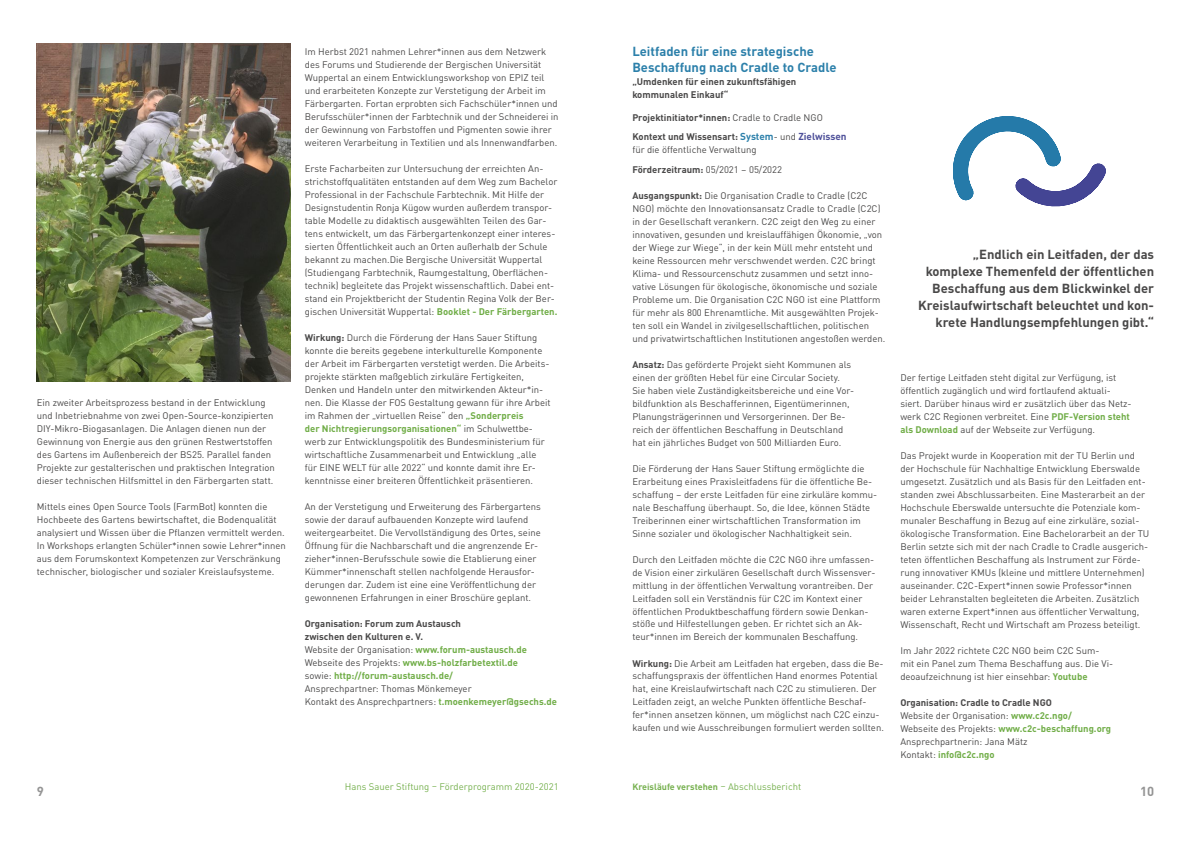
<style>
.page{position:relative;width:1191px;height:842px;background:#fff}
.page>*{position:absolute;margin:0;border:0;box-sizing:border-box;transform-origin:0 0}
.t1{font:700 13px/17px "DINOT";color:#494848;text-align:right}
.t2{font:700 13px/16px "DINOT";color:#2c80aa}
.t3{font:700 13px "DINOT";color:#949494}
.t4{font:9.5px/13px "DINOT";color:#494848}
.t5{font:700 9.5px/13px "DINOT";color:#494848}
.t6{font:9.5px "DINOT";color:#77b150}
.t7{font:700 9px "DINOT";color:#77b150}
.s1{font-weight:700;color:#70ad47}
.s2{font-weight:700}
.s3{font-weight:400}
.s4{font-size:10px;color:#2c80aa}
.s5{font-size:10px;color:#4d4f99}
.s6{font-weight:400;font-size:9.5px}
</style>
<div class="page">
<img style="left:37px;top:43px;width:254px;height:338px">
<svg style="left:953px;top:116px;width:153px;height:91px"></svg>
<p class="t4" style="left:37px;top:395px;width:239px">Ein zweiter Arbeitsprozess bestand in der Entwicklung und Inbetriebnahme von zwei Open-Source-konzipierten DIY-Mikro-Biogasanlagen. Die Anlagen dienen nun der Gewinnung von Energie aus den grünen Restwertstoffen des Gartens im Außenbereich der BS25. Parallel fanden Projekte zur gestalterischen und praktischen Integration dieser technischen Hilfsmittel in den Färbergarten statt.</p>
<p class="t4" style="left:37px;top:499px;width:250px">Mittels eines Open Source Tools (FarmBot) konnten die Hochbeete des Gartens bewirtschaftet, die Bodenqualität analysiert und Wissen über die Pflanzen vermittelt werden.<br>In Workshops erlangten Schüler*innen sowie Lehrer*innen aus dem Forumskontext Kompetenzen zur Verschränkung technischer, biologischer und sozialer Kreislaufsysteme.</p>
<p class="t4" style="left:305px;top:45px;width:255px">Im Herbst 2021 nahmen Lehrer*innen aus dem Netzwerk des Forums und Studierende der Bergischen Universität Wuppertal an einem Entwicklungsworkshop von EPIZ teil und erarbeiteten Konzepte zur Verstetigung der Arbeit im Färbergarten. Fortan erprobten sich Fachschüler*innen und Berufsschüler*innen der Farbtechnik und der Schneiderei in der Gewinnung von Farbstoffen und Pigmenten sowie ihrer weiteren Verarbeitung in Textilien und als Innenwandfarben.</p>
<p class="t4" style="left:305px;top:162px;width:254px">Erste Facharbeiten zur Untersuchung der erreichten An&shy;strichstoffqualitäten entstanden auf dem Weg zum Bachelor Professional in der Fachschule Farbtechnik. Mit Hilfe der Designstudentin Ronja Kügow wurden außerdem transpor&shy;table Modelle zu didaktisch ausgewählten Teilen des Gar&shy;tens entwickelt, um das Färbergartenkonzept einer interes&shy;sierten Öffentlichkeit auch an Orten außerhalb der Schule bekannt zu machen.Die Bergische Universität Wuppertal (Studiengang Farbtechnik, Raumgestaltung, Oberflächen&shy;technik) begleitete das Projekt wissenschaftlich. Dabei ent&shy;stand ein Projektbericht der Studentin Regina Volk der Ber&shy;gischen Universität Wuppertal: <span class="s1">Booklet - Der Färbergarten.</span></p>
<p class="t4" style="left:305px;top:331px;width:247px"><span class="s2">Wirkung:</span> Durch die Förderung der Hans Sauer Stiftung konnte die bereits gegebene interkulturelle Komponente der Arbeit im Färbergarten verstetigt werden. Die Arbeits&shy;projekte stärkten maßgeblich zirkuläre Fertigkeiten, Denken und Handeln unter den mitwirkenden Akteur*in&shy;nen. Die Klasse der FOS Gestaltung gewann für ihre Arbeit im Rahmen der „virtuellen Reise“ den <span class="s1">„Sonderpreis<br>der Nichtregierungsorganisationen“</span> im Schulwettbe&shy;werb zur Entwicklungspolitik des Bundesministerium für wirtschaftliche Zusammenarbeit und Entwicklung „alle für EINE WELT für alle 2022“ und konnte damit ihre Er&shy;kenntnisse einer breiteren Öffentlichkeit präsentieren.</p>
<p class="t4" style="left:305px;top:500px;width:238px">An der Verstetigung und Erweiterung des Färbergartens sowie der darauf aufbauenden Konzepte wird laufend weitergearbeitet. Die Vervollständigung des Ortes, seine Öffnung für die Nachbarschaft und die angrenzende Er&shy;zieher*innen-Berufsschule sowie die Etablierung einer Kümmer*innenschaft stellen nachfolgende Herausfor&shy;derungen dar. Zudem ist eine eine Veröffentlichung der gewonnenen Erfahrungen in einer Broschüre geplant.</p>
<p class="t4" style="left:305px;top:617px;width:254px"><span class="s2">Organisation: Forum zum Austausch<br>zwischen den Kulturen e. V.<br></span>Website der Organisation: <span class="s1">www.forum-austausch.de </span>Webseite des Projekts: <span class="s1">www.bs-holzfarbetextil.de<br></span>sowie: <span class="s1">http://forum-austausch.de/<br></span>Ansprechpartner: Thomas Mönkemeyer<br>Kontakt des Ansprechpartners: <span class="s1">t.moenkemeyer@gsechs.de</span></p>
<h1 class="t2" style="left:632px;top:42px;width:206px">Leitfaden für eine strategische<br>Beschaffung nach Cradle to Cradle</h1>
<p class="t5" style="left:632px;top:74px;width:165px">„Umdenken für einen zukunftsfähigen kommunalen Einkauf“</p>
<p class="t5" style="left:632px;top:106px;width:216px;line-height:19.5px">Projektinitiator*innen: <span class="s3">Cradle to Cradle NGO<br></span>Kontext und Wissensart: <span class="s4">System</span><span class="s3">- und</span> <span class="s5">Zielwissen</span></p>
<p class="t4" style="left:632px;top:139px;width:151px;line-height:19.5px">für die öffentliche Verwaltung<br><span class="s2">Förderzeitraum:</span> 05/2021 – 05/2022</p>
<p class="t4" style="left:632px;top:188px;width:254px"><span class="s2">Ausgangspunkt:</span> Die Organisation Cradle to Cradle (C2C NGO) möchte den Innovationsansatz Cradle to Cradle (C2C) in der Gesellschaft verankern. C2C zeigt den Weg zu einer innovativen, gesunden und kreislauffähigen Ökonomie, „von der Wiege zur Wiege“, in der kein Müll mehr entsteht und keine Ressourcen mehr verschwendet werden. C2C bringt Klima- und Ressourcenschutz zusammen und setzt inno&shy;vative Lösungen für ökologische, ökonomische und soziale Probleme um. Die Organisation C2C NGO ist eine Plattform für mehr als 800 Ehrenamtliche. Mit ausgewählten Projek&shy;ten soll ein Wandel in zivilgesellschaftlichen, politischen und privatwirtschaftlichen Institutionen angestoßen werden.</p>
<p class="t4" style="left:632px;top:357px;width:223px"><span class="s2">Ansatz:</span> Das geförderte Projekt sieht Kommunen als einen der größten Hebel für eine Circular Society.<br>Sie haben viele Zuständigkeitsbereiche und eine Vor&shy;bildfunktion als Beschafferinnen, Eigentümerinnen, Planungsträgerinnen und Versorgerinnen. Der Be&shy;reich der öffentlichen Beschaffung in Deutschland hat ein jährliches Budget von 500 Milliarden Euro.</p>
<p class="t4" style="left:632px;top:461px;width:246px">Die Förderung der Hans Sauer Stiftung ermöglichte die Erarbeitung eines Praxisleitfadens für die öffentliche Be&shy;schaffung – der erste Leitfaden für eine zirkuläre kommu&shy;nale Beschaffung überhaupt. So, die Idee, können Städte Treiberinnen einer wirtschaftlichen Transformation im Sinne sozialer und ökologischer Nachhaltigkeit sein.</p>
<p class="t4" style="left:632px;top:552px;width:245px">Durch den Leitfaden möchte die C2C NGO ihre umfassen&shy;de Vision einer zirkulären Gesellschaft durch Wissensver&shy;mittlung in der öffentlichen Verwaltung vorantreiben. Der Leitfaden soll ein Verständnis für C2C im Kontext einer öffentlichen Produktbeschaffung fördern sowie Denkan&shy;stöße und Hilfestellungen geben. Er richtet sich an Ak&shy;teur*innen im Bereich der kommunalen Beschaffung.</p>
<p class="t4" style="left:632px;top:656px;width:253px"><span class="s2">Wirkung:</span> Die Arbeit am Leitfaden hat ergeben, dass die Be&shy;schaffungspraxis der öffentlichen Hand enormes Potential hat, eine Kreislaufwirtschaft nach C2C zu stimulieren. Der Leitfaden zeigt, an welche Punkten öffentliche Beschaf&shy;fer*innen ansetzen können, um möglichst nach C2C einzu&shy;kaufen und wie Ausschreibungen formuliert werden sollten.</p>
<h1 class="t1" style="left:918px;top:245px;width:237px">„Endlich ein Leitfaden, der das komplexe Themenfeld der öffentlichen Beschaffung aus dem Blickwinkel der Kreislaufwirtschaft beleuchtet und kon&shy;krete Handlungsempfehlungen gibt.“</h1>
<p class="t4" style="left:900px;top:370px;width:233px">Der fertige Leitfaden steht digital zur Verfügung, ist öffentlich zugänglich und wird fortlaufend aktuali&shy;siert. Darüber hinaus wird er zusätzlich über das Netz&shy;werk C2C Regionen verbreitet. Eine <span class="s1">PDF-Version steht als Download</span> auf der Webseite zur Verfügung.</p>
<p class="t4" style="left:900px;top:448px;width:251px">Das Projekt wurde in Kooperation mit der TU Berlin und der Hochschule für Nachhaltige Entwicklung Eberswalde umgesetzt. Zusätzlich und als Basis für den Leitfaden ent&shy;standen zwei Abschlussarbeiten. Eine Masterarbeit an der Hochschule Eberswalde untersuchte die Potenziale kom&shy;munaler Beschaffung in Bezug auf eine zirkuläre, sozial&shy;ökologische Transformation. Eine Bachelorarbeit an der TU Berlin setzte sich mit der nach Cradle to Cradle ausgerich&shy;teten öffentlichen Beschaffung als Instrument zur Förde&shy;rung innovativer KMUs (kleine und mittlere Unternehmen) auseinander. C2C-Expert*innen sowie Professor*innen beider Lehranstalten begleiteten die Arbeiten. Zusätzlich waren externe Expert*innen aus öffentlicher Verwaltung, Wissenschaft, Recht und Wirtschaft am Prozess beteiligt.</p>
<p class="t4" style="left:900px;top:643px;width:214px">Im Jahr 2022 richtete C2C NGO beim C2C Sum&shy;mit ein Panel zum Thema Beschaffung aus. Die Vi&shy;deoaufzeichnung ist hier einsehbar: <span class="s1">Youtube</span></p>
<p class="t4" style="left:900px;top:695px;width:212px"><span class="s2">Organisation: Cradle to Cradle NGO<br></span>Website der Organisation: <span class="s1">www.c2c.ngo/ </span>Webseite des Projekts: <span class="s1">www.c2c-beschaffung.org </span>Ansprechpartnerin: Jana Mätz<br>Kontakt: <span class="s1">info@c2c.ngo</span></p>
<p class="t6" style="left:345px;top:779px;width:215px">Hans Sauer Stiftung – Förderprogramm 2020-2021</p>
<p class="t7" style="left:632px;top:780px;width:170px">Kreisläufe verstehen <span class="s6">– Abschlussbericht</span></p>
<h1 class="t3" style="left:37px;top:781px;width:9px">9</h1>
<h1 class="t3" style="left:1140px;top:781px;width:16px">10</h1>
</div>
